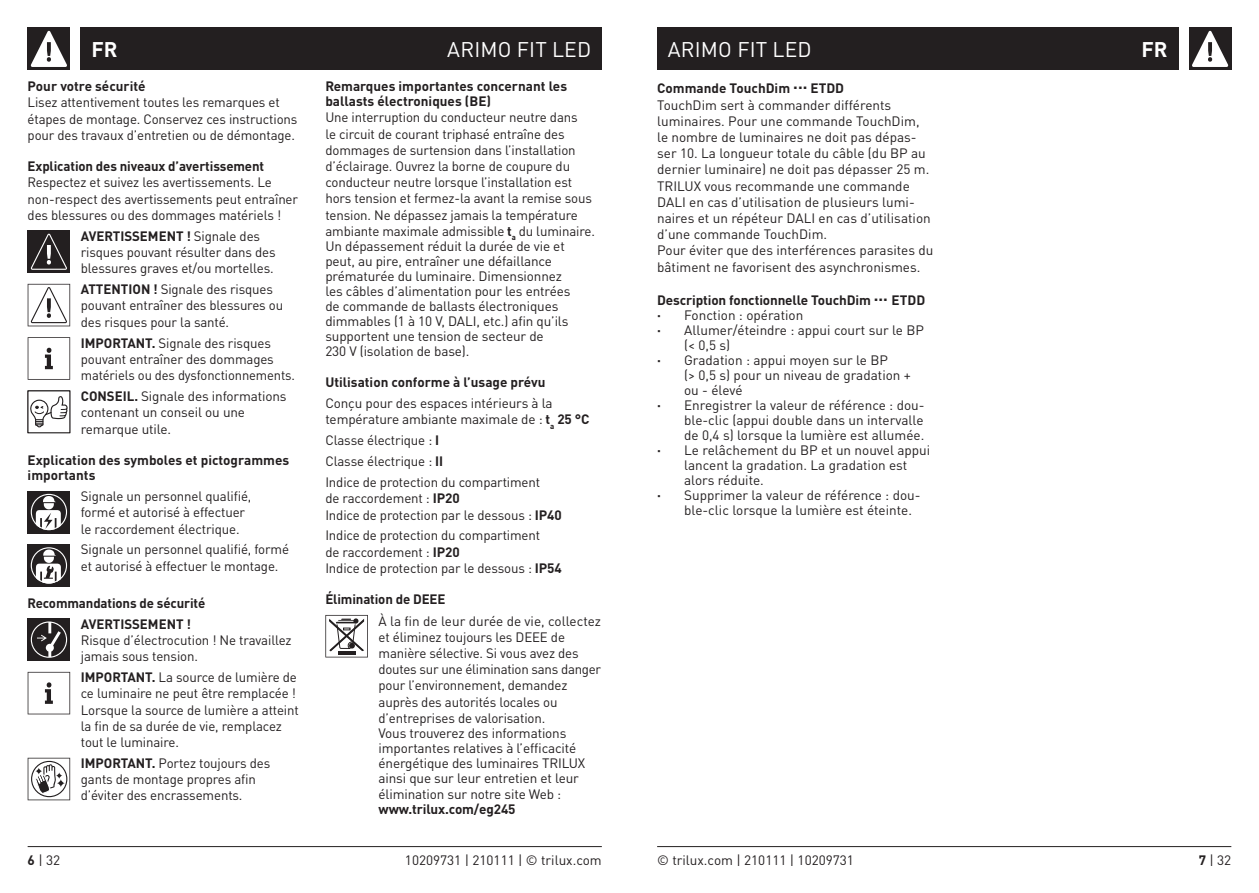
<style>
.page{position:relative;width:1259px;height:893px;background:#fff}
.page>*{position:absolute;margin:0;border:0;box-sizing:border-box;transform-origin:0 0}
.t1{font:21px "DIN Pro";letter-spacing:.01em;color:#fff}
.t2{font:700 21px "DIN Pro";color:#fff}
.t3{font:13.5px/16.2px "DIN Pro";letter-spacing:-.01em;color:#231f20}
.t4{font:700 13.5px/15px "DIN Pro";letter-spacing:-.005em;color:#231f20}
.s1{font-weight:700}
</style>
<div class="page">
<div style="left:81px;top:28px;width:521px;height:42px;background:#231f20"></div>
<div style="left:657px;top:28px;width:521px;height:42px;background:#231f20"></div>
<hr style="left:657px;top:846px;width:574px;height:1px;background:#231f20">
<hr style="left:28px;top:846px;width:574px;height:1px;background:#231f20">
<div style="left:1188px;top:28px;width:43px;height:42px;background:#231f20"></div>
<svg style="left:1192px;top:31px;width:36px;height:36px"></svg>
<div style="left:28px;top:28px;width:42px;height:42px;background:#231f20"></div>
<svg style="left:31px;top:31px;width:36px;height:36px"></svg>
<div style="left:28px;top:618px;width:42px;height:43px;background:#231f20"></div>
<svg style="left:31px;top:621px;width:36px;height:37px"></svg>
<svg style="left:28px;top:758px;width:42px;height:42px"></svg>
<svg style="left:28px;top:672px;width:42px;height:42px"></svg>
<div style="left:28px;top:230px;width:42px;height:43px;background:#231f20"></div>
<svg style="left:31px;top:234px;width:36px;height:36px"></svg>
<svg style="left:28px;top:284px;width:42px;height:42px"></svg>
<svg style="left:28px;top:337px;width:42px;height:43px"></svg>
<svg style="left:28px;top:391px;width:42px;height:42px"></svg>
<div style="left:28px;top:491px;width:42px;height:42px;background:#231f20"></div>
<svg style="left:31px;top:494px;width:36px;height:36px"></svg>
<div style="left:28px;top:544px;width:42px;height:43px;background:#231f20"></div>
<svg style="left:31px;top:547px;width:36px;height:37px"></svg>
<svg style="left:325px;top:615px;width:43px;height:42px"></svg>
<h1 class="t1" style="left:447px;top:33px;width:145px">ARIMO FIT LED</h1>
<h1 class="t1" style="left:668px;top:33px;width:145px">ARIMO FIT LED</h1>
<h1 class="t2" style="left:91px;top:33px;width:28px">FR</h1>
<h1 class="t2" style="left:1141px;top:33px;width:28px">FR</h1>
<p class="t4" style="left:28px;top:78px;width:119px">Pour votre sécurité</p>
<p class="t3" style="left:28px;top:93px;width:271px">Lisez attentivement toutes les remarques et étapes de montage. Conservez ces instructions pour des travaux d’entretien ou de démontage.</p>
<p class="t4" style="left:28px;top:158px;width:238px">Explication des niveaux d’avertissement</p>
<p class="t3" style="left:28px;top:174px;width:272px">Respectez et suivez les avertissements. Le non-respect des avertissements peut entraîner des blessures ou des dommages matériels !</p>
<p class="t3" style="left:81px;top:227px;width:196px"><span class="s1">AVERTISSEMENT !</span> Signale des risques pouvant résulter dans des blessures graves et/ou mortelles.</p>
<p class="t3" style="left:81px;top:280px;width:204px"><span class="s1">ATTENTION !</span> Signale des risques pouvant entraîner des blessures ou des risques pour la santé.</p>
<p class="t3" style="left:81px;top:334px;width:216px"><span class="s1">IMPORTANT.</span> Signale des risques pouvant entraîner des dommages matériels ou des dysfonctionnements.</p>
<p class="t3" style="left:81px;top:387px;width:207px"><span class="s1">CONSEIL.</span> Signale des informations contenant un conseil ou une remarque utile.</p>
<p class="t4" style="left:28px;top:452px;width:263px">Explication des symboles et pictogrammes importants</p>
<p class="t3" style="left:81px;top:487px;width:172px">Signale un personnel qualifié, formé et autorisé à effectuer le raccordement électrique.</p>
<p class="t3" style="left:81px;top:541px;width:210px">Signale un personnel qualifié, formé et autorisé à effectuer le montage.</p>
<p class="t4" style="left:28px;top:594px;width:179px">Recommandations de sécurité</p>
<p class="t4" style="left:325px;top:78px;width:243px">Remarques importantes concernant les ballasts électroniques (BE)</p>
<p class="t3" style="left:325px;top:109px;width:271px;line-height:15.6px">Une interruption du conducteur neutre dans<br>le circuit de courant triphasé entraîne des dommages de surtension dans l’installation d’éclairage. Ouvrez la borne de coupure du conducteur neutre lorsque l’installation est hors tension et fermez-la avant la remise sous tension. Ne dépassez jamais la température ambiante maximale admissible <span class="s1">t</span><sub>a</sub> du luminaire.<br>Un dépassement réduit la durée de vie et peut, au pire, entraîner une défaillance prématurée du luminaire. Dimensionnez<br>les câbles d’alimentation pour les entrées<br>de commande de ballasts électroniques dimmables (1 à 10 V, DALI, etc.) afin qu’ils supportent une tension de secteur de<br>230 V (isolation de base).</p>
<p class="t4" style="left:325px;top:374px;width:222px">Utilisation conforme à l’usage prévu</p>
<p class="t3" style="left:325px;top:394px;width:265px">Conçu pour des espaces intérieurs à la température ambiante maximale de : <span class="s1">t</span><sub>a</sub> <span class="s1">25 °C</span></p>
<p class="t3" style="left:657px;top:80px;width:278px"><span class="s1">Commande TouchDim</span> <sup>...</sup> <span class="s1">ETDD<br></span>TouchDim sert à commander différents luminaires. Pour une commande TouchDim, le nombre de luminaires ne doit pas dépas&shy;ser 10. La longueur totale du câble (du BP au dernier luminaire) ne doit pas dépasser 25 m.<br>TRILUX vous recommande une commande DALI en cas d’utilisation de plusieurs lumi&shy;naires et un répéteur DALI en cas d’utilisation d’une commande TouchDim.<br>Pour éviter que des interférences parasites du bâtiment ne favorisent des asynchronismes.</p>
<p class="t4" style="left:657px;top:292px;width:270px">Description fonctionnelle TouchDim <sup>...</sup> ETDD</p>
<p class="t3" style="left:657px;top:307px;width:148px"><span class="s1">·</span> Fonction : opération</p>
<p class="t3" style="left:657px;top:322px;width:268px"><span class="s1">·</span> Allumer/éteindre : appui court sur le BP</p>
<p class="t3" style="left:684px;top:337px;width:48px">(&lt; 0,5 s)</p>
<p class="t3" style="left:657px;top:352px;width:232px"><span class="s1">·</span> Gradation : appui moyen sur le BP</p>
<p class="t3" style="left:684px;top:367px;width:228px">(&gt; 0,5 s) pour un niveau de gradation +</p>
<p class="t3" style="left:684px;top:382px;width:60px">ou - élevé</p>
<p class="t3" style="left:657px;top:397px;width:269px"><span class="s1">·</span> Enregistrer la valeur de référence : dou-</p>
<p class="t3" style="left:684px;top:412px;width:241px">ble-clic (appui double dans un intervalle</p>
<p class="t3" style="left:684px;top:427px;width:242px">de 0,4 s) lorsque la lumière est allumée.</p>
<p class="t3" style="left:657px;top:442px;width:275px"><span class="s1">·</span> Le relâchement du BP et un nouvel appui</p>
<p class="t3" style="left:684px;top:457px;width:225px">lancent la gradation. La gradation est</p>
<p class="t3" style="left:684px;top:472px;width:81px">alors réduite.</p>
<p class="t3" style="left:657px;top:487px;width:265px"><span class="s1">·</span> Supprimer la valeur de référence : dou-</p>
<p class="t3" style="left:684px;top:502px;width:229px">ble-clic lorsque la lumière est éteinte.</p>
<p class="t3" style="left:325px;top:432px;width:115px">Classe électrique : <span class="s1">I</span></p>
<p class="t3" style="left:325px;top:450px;width:216px;line-height:20.7px">Classe électrique : <span class="s1">II<br></span>Indice de protection du compartiment</p>
<p class="t3" style="left:325px;top:489px;width:238px">de raccordement : <span class="s1">IP20<br></span>Indice de protection par le dessous : <span class="s1">IP40</span></p>
<p class="t3" style="left:325px;top:527px;width:238px">Indice de protection du compartiment<br>de raccordement : <span class="s1">IP20<br></span>Indice de protection par le dessous : <span class="s1">IP54</span></p>
<p class="t4" style="left:325px;top:591px;width:122px">Élimination de DEEE</p>
<p class="t3" style="left:378px;top:612px;width:224px;line-height:15.8px">À la fin de leur durée de vie, collectez et éliminez toujours les DEEE de manière sélective. Si vous avez des doutes sur une élimination sans danger pour l’environnement, demandez auprès des autorités locales ou d’entreprises de valorisation.<br>Vous trouverez des informations importantes relatives à l’efficacité énergétique des luminaires TRILUX ainsi que sur leur entretien et leur élimination sur notre site Web :</p>
<p class="t4" style="left:378px;top:801px;width:139px">www.trilux.com/eg245</p>
<p class="t4" style="left:81px;top:615px;width:112px">AVERTISSEMENT !</p>
<p class="t3" style="left:81px;top:631px;width:212px">Risque d’électrocution ! Ne travaillez jamais sous tension.</p>
<p class="t3" style="left:81px;top:668px;width:220px"><span class="s1">IMPORTANT.</span> La source de lumière de ce luminaire ne peut être remplacée !<br>Lorsque la source de lumière a atteint la fin de sa durée de vie, remplacez tout le luminaire.</p>
<p class="t3" style="left:81px;top:754px;width:191px"><span class="s1">IMPORTANT.</span> Portez toujours des gants de montage propres afin d’éviter des encrassements.</p>
<p class="t3" style="left:28px;top:851px;width:34px"><span class="s1">6</span> | 32</p>
<p class="t3" style="left:405px;top:851px;width:198px">10209731 | 210111 | © trilux.com</p>
<p class="t3" style="left:657px;top:851px;width:198px">© trilux.com | 210111 | 10209731</p>
<p class="t3" style="left:1198px;top:851px;width:34px"><span class="s1">7</span> | 32</p>
</div>
